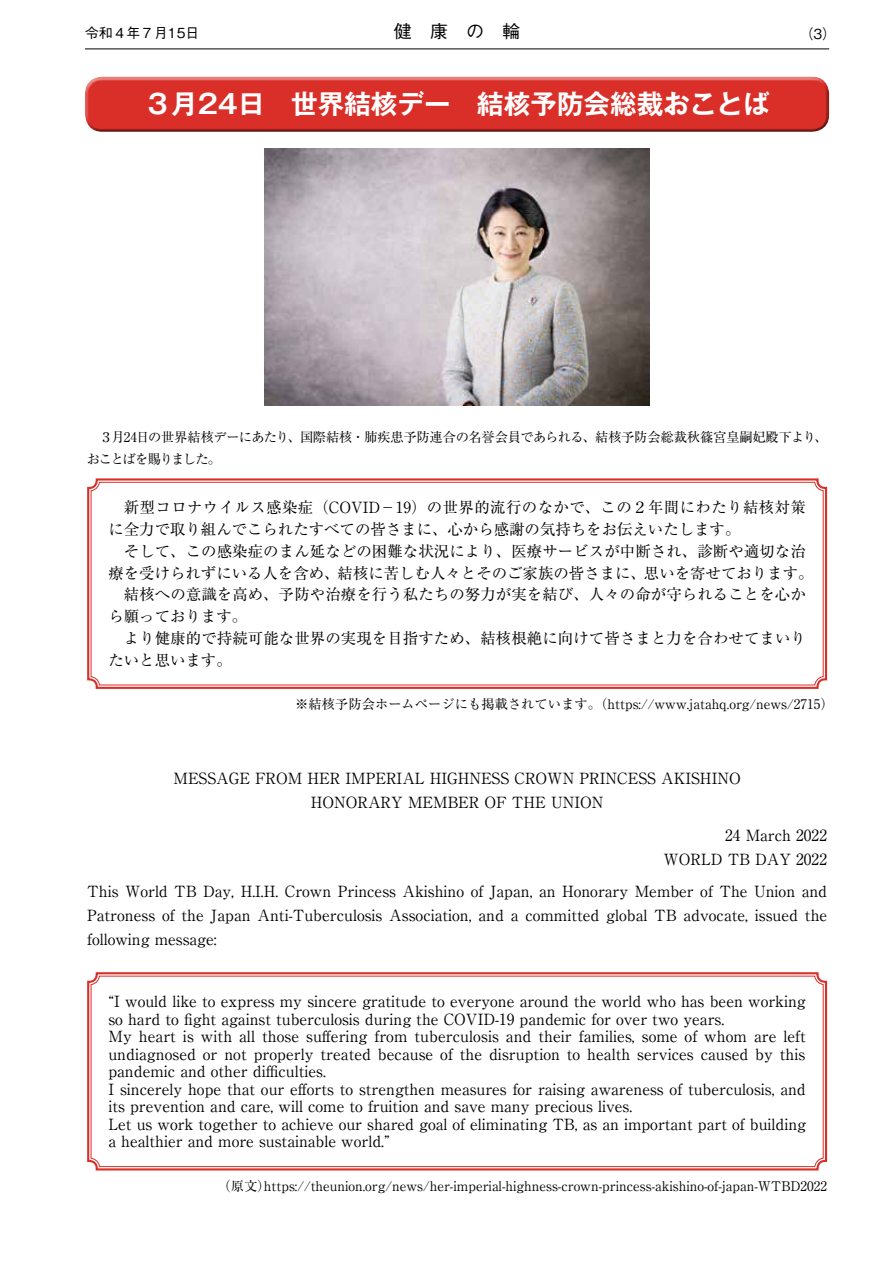
<style>
.page{position:relative;width:893px;height:1263px;background:#fff}
.page>*{position:absolute;margin:0;border:0;box-sizing:border-box;transform-origin:0 0}
.t1{font:700 26.55px "Gothic MB101 Pr 6 N De";color:#fff}
.t2{font:500 18px "Gothic BBB Pr 6 N";color:#000}
.t3{font:15.45px/17.5px "Ryumin Pr 6 N";color:#000}
.t4{font:500 13.8px "Gothic BBB Pr 6 N";color:#000}
.t5{font:13.35px "Ryumin Pr 6 N";color:#000}
.t6{font:13.35px/21.8px "Ryumin Pr 6 N";letter-spacing:-.03em;color:#000}
</style>
<div class="page">
<hr style="left:85px;top:49px;width:744px;height:1px;background:#000">
<div style="left:82px;top:76px;width:748px;height:49px;background:#e77e79"></div>
<div style="left:82px;top:79px;width:748px;height:54px;background:#000;opacity:.75"></div>
<svg style="left:87px;top:478px;width:741px;height:211px"></svg>
<div style="left:91px;top:482px;width:732px;height:203px;border:1px solid #d92f28;border-radius:8px"></div>
<svg style="left:87px;top:972px;width:741px;height:199px"></svg>
<div style="left:91px;top:976px;width:732px;height:191px;border:1px solid #d92f28;border-radius:8px"></div>
<img style="left:265px;top:148px;width:385px;height:257px">
<p class="t4" style="left:85px;top:21px;width:116px">令和４年７月15日</p>
<p class="t2" style="left:394px;top:17px;width:128px">健　康　の　輪</p>
<p class="t4" style="left:800px;top:22px;width:38px">（3）</p>
<p class="t1" style="left:145px;top:82px;width:626px">３月24日　世界結核デー　結核予防会総裁おことば</p>
<p class="t6" style="left:87px;top:426px;width:743px">　３月24日の世界結核デーにあたり、国際結核・肺疾患予防連合の名誉会員であられる、結核予防会総裁秋篠宮皇嗣妃殿下より、おことばを賜りました。</p>
<p class="t3" style="left:108px;top:496px;width:707px;line-height:21.8px">　新型コロナウイルス感染症（COVID－19）の世界的流行のなかで、この２年間にわたり結核対策に全力で取り組んでこられたすべての皆さまに、心から感謝の気持ちをお伝えいたします。<br>　そして、この感染症のまん延などの困難な状況により、医療サービスが中断され、診断や適切な治療を受けられずにいる人を含め、結核に苦しむ人々とそのご家族の皆さまに、思いを寄せております。　結核への意識を高め、予防や治療を行う私たちの努力が実を結び、人々の命が守られることを心から願っております。<br>　より健康的で持続可能な世界の実現を目指すため、結核根絶に向けて皆さまと力を合わせてまいりたいと思います。</p>
<p class="t5" style="left:295px;top:694px;width:540px">※結核予防会ホームページにも掲載されています。（https://www.jatahq.org/news/2715）</p>
<p class="t3" style="left:173px;top:766px;width:569px;line-height:23.9px;text-align:center">MESSAGE FROM HER IMPERIAL HIGHNESS CROWN PRINCESS AKISHINO<br>HONORARY MEMBER OF THE UNION</p>
<p class="t3" style="left:663px;top:822px;width:165px;line-height:23.9px;text-align:right">24 March 2022<br>WORLD TB DAY 2022</p>
<p class="t3" style="left:87px;top:878px;width:742px;line-height:23.9px;text-align:justify">This World TB Day, H.I.H. Crown Princess Akishino of Japan, an Honorary Member of The Union and Patroness of the Japan Anti-Tuberculosis Association, and a committed global TB advocate, issued the following message:</p>
<p class="t3" style="left:108px;top:992px;width:699px">“I would like to express my sincere gratitude to everyone around the world who has been working so hard to fight against tuberculosis during the COVID-19 pandemic for over two years.<br>My heart is with all those suffering from tuberculosis and their families, some of whom are left undiagnosed or not properly treated because of the disruption to health services caused by this pandemic and other difficulties.<br>I sincerely hope that our efforts to strengthen measures for raising awareness of tuberculosis, and its prevention and care, will come to fruition and save many precious lives.<br>Let us work together to achieve our shared goal of eliminating TB, as an important part of building a healthier and more sustainable world.”</p>
<p class="t5" style="left:217px;top:1175px;width:611px">（原文）https://theunion.org/news/her-imperial-highness-crown-princess-akishino-of-japan-WTBD2022</p>
</div>
